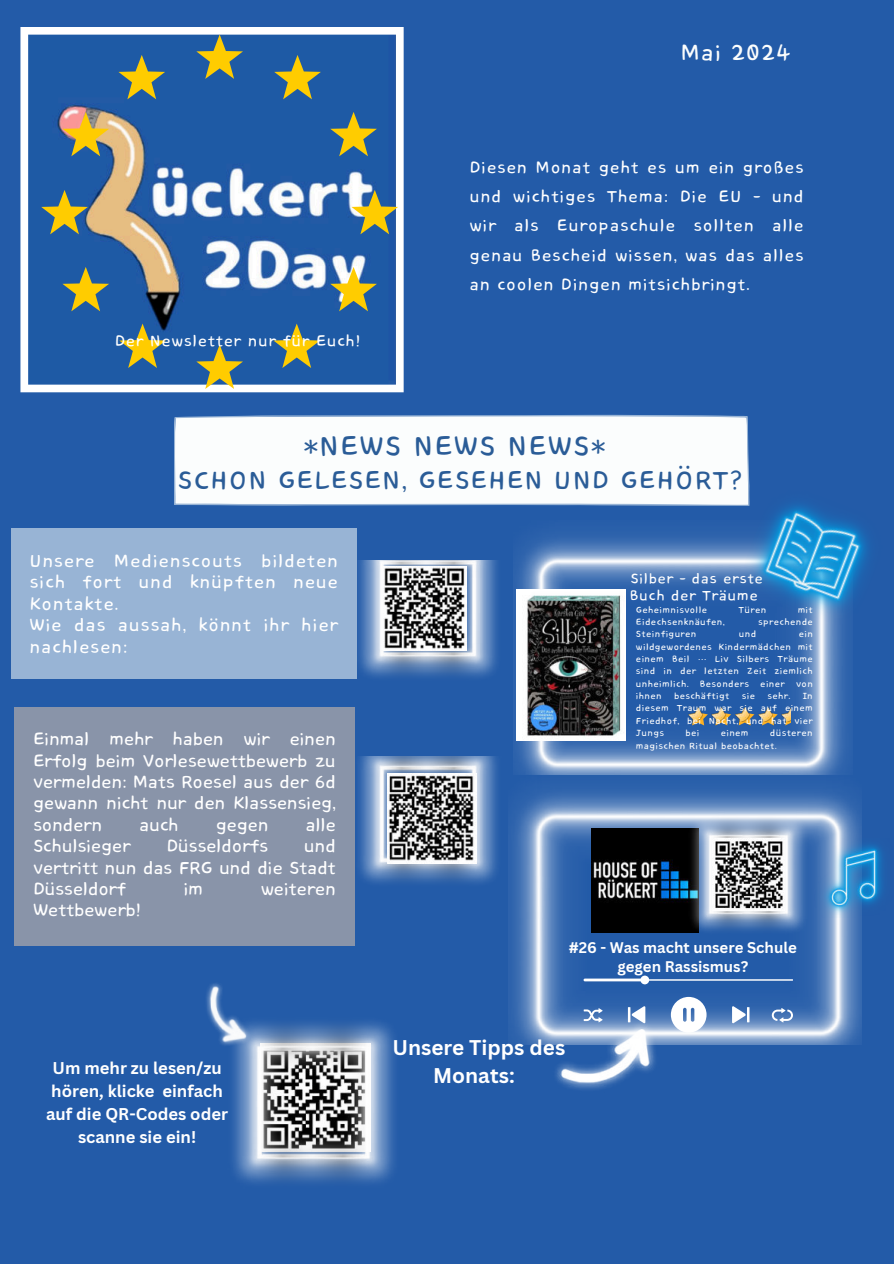
<style>
.page{position:relative;width:894px;height:1264px;background:#fff}
.page>*{position:absolute;margin:0;border:0;box-sizing:border-box;transform-origin:0 0}
.t1{font:35.55px "Core Bandi Face";color:#2a5c97}
.t2{font:32.55px "Core Bandi Face";color:#2a5c97}
.t3{font:28.65px "Core Bandi Face";color:#fbfdfd}
.t4{font:22.5px/21.3px "Core Bandi Face";letter-spacing:-.045em;color:#fff;text-align:justify}
.t5{font:22.5px/21.3px "Core Bandi Face";color:#fff}
.t6{font:21px/29.2px "Core Bandi Face";color:#fff;text-align:justify}
.t7{font:700 20.7px/28.2px "Canva Sans";color:#fff;text-align:center}
.t8{font:19.8px "Core Bandi Face";color:#fff}
.t9{font:18px/16.8px "Core Bandi Face";color:#fff}
.t10{font:700 16.5px/23px "Canva Sans";color:#fff;text-align:center}
.t11{font:700 15px/19.2px "Canva Sans";color:#fff;text-align:center}
.t12{font:11.4px/12.3px "Core Bandi Face";color:#fff;text-align:justify}
</style>
<div class="page">
<div style="left:0;top:0;width:893px;height:1263px;background:#235ba8"></div>
<div style="left:11px;top:528px;width:346px;height:151px;background:#98b4d5"></div>
<img style="left:359px;top:560px;width:138px;height:117px">
<div style="left:174px;top:415px;width:575px;height:91px;background:#fbfdfd"></div>
<img style="left:354px;top:756px;width:143px;height:131px">
<div style="left:14px;top:706px;width:340px;height:239px;background:#8994a9"></div>
<img style="left:511px;top:789px;width:350px;height:255px">
<img style="left:551px;top:1020px;width:108px;height:69px">
<img style="left:233px;top:1022px;width:161px;height:161px">
<svg style="left:20px;top:27px;width:383px;height:365px"></svg>
<svg style="left:583px;top:975px;width:209px;height:9px"></svg>
<svg style="left:631px;top:1005px;width:14px;height:18px"></svg>
<hr style="left:627px;top:1007px;width:3px;height:15px;background:#fff">
<svg style="left:731px;top:1005px;width:14px;height:18px"></svg>
<hr style="left:746px;top:1007px;width:3px;height:15px;background:#fff">
<svg style="left:670px;top:996px;width:36px;height:36px"></svg>
<svg style="left:771px;top:1007px;width:21px;height:15px"></svg>
<svg style="left:583px;top:1008px;width:19px;height:14px"></svg>
<img style="left:206px;top:983px;width:46px;height:64px">
<img style="left:813px;top:838px;width:69px;height:79px">
<img style="left:591px;top:829px;width:97px;height:103px">
<img style="left:688px;top:814px;width:120px;height:120px">
<img style="left:515px;top:535px;width:334px;height:240px">
<img style="left:732px;top:476px;width:136px;height:162px">
<svg style="left:688px;top:707px;width:102px;height:18px"></svg>
<img style="left:781px;top:707px;width:9px;height:14px">
<svg style="left:196px;top:34px;width:47px;height:45px"></svg>
<svg style="left:196px;top:344px;width:47px;height:45px"></svg>
<svg style="left:119px;top:323px;width:47px;height:45px"></svg>
<svg style="left:62px;top:267px;width:47px;height:44px"></svg>
<svg style="left:41px;top:190px;width:47px;height:44px"></svg>
<svg style="left:62px;top:112px;width:47px;height:44px"></svg>
<svg style="left:118px;top:55px;width:47px;height:44px"></svg>
<svg style="left:273px;top:323px;width:47px;height:45px"></svg>
<svg style="left:330px;top:267px;width:47px;height:44px"></svg>
<svg style="left:351px;top:190px;width:47px;height:44px"></svg>
<svg style="left:330px;top:112px;width:47px;height:44px"></svg>
<svg style="left:274px;top:55px;width:47px;height:44px"></svg>
<img style="left:383px;top:566px;width:83px;height:84px">
<img style="left:516px;top:589px;width:109px;height:151px">
<img style="left:387px;top:773px;width:89px;height:90px">
<img style="left:712px;top:838px;width:72px;height:72px">
<h3 class="t3" style="left:680px;top:39px;width:112px">Mai 2024</h3>
<h3 class="t8" style="left:115px;top:330px;width:248px">Der Newsletter nur für Euch!</h3>
<h3 class="t6" style="left:469px;top:153px;width:336px">Diesen Monat geht es um ein großes und wichtiges Thema: Die EU - und wir als Europaschule sollten alle genau Bescheid wissen, was das alles an coolen Dingen mitsichbringt.</h3>
<h1 class="t1" style="left:303px;top:428px;width:304px">*NEWS NEWS NEWS*</h1>
<h2 class="t2" style="left:177px;top:464px;width:567px">SCHON GELESEN, GESEHEN UND GEHÖRT?</h2>
<h3 class="t5" style="left:29px;top:551px;width:311px">Unsere Medienscouts bildeten sich fort und knüpften neue<br>Kontakte.<br>Wie das aussah, könnt ihr hier nachlesen:</h3>
<h3 class="t4" style="left:33px;top:729px;width:305px">Einmal mehr haben wir einen Erfolg beim Vorlesewettbewerb zu vermelden: Mats Roesel aus der 6d gewann nicht nur den Klassensieg, sondern</h3>
<h3 class="t4" style="left:139px;top:814px;width:42px">auch</h3>
<h3 class="t4" style="left:215px;top:814px;width:55px">gegen</h3>
<h3 class="t4" style="left:305px;top:814px;width:33px">alle</h3>
<h3 class="t4" style="left:33px;top:836px;width:100px">Schulsieger</h3>
<h3 class="t4" style="left:166px;top:836px;width:104px">Düsseldorfs</h3>
<h3 class="t4" style="left:33px;top:836px;width:305px;text-indent:271px">und vertritt nun das FRG und die Stadt Düsseldorf</h3>
<h3 class="t4" style="left:183px;top:879px;width:22px">im</h3>
<h3 class="t4" style="left:260px;top:879px;width:77px">weiteren</h3>
<h3 class="t4" style="left:33px;top:900px;width:110px">Wettbewerb!</h3>
<h3 class="t10" style="left:46px;top:1057px;width:183px">Um mehr zu lesen/zu hören, klicke einfach auf die QR-Codes oder scanne sie ein!</h3>
<h3 class="t9" style="left:629px;top:571px;width:135px">Silber - das erste<br>Buch der Träume</h3>
<p class="t12" style="left:635px;top:603px;width:73px">Geheimnisvolle</p>
<p class="t12" style="left:738px;top:603px;width:30px">Türen</p>
<p class="t12" style="left:797px;top:603px;width:17px">mit</p>
<p class="t12" style="left:635px;top:616px;width:91px">Eidechsenknäufen,</p>
<p class="t12" style="left:757px;top:616px;width:57px">sprechende</p>
<p class="t12" style="left:635px;top:628px;width:62px">Steinfiguren</p>
<p class="t12" style="left:738px;top:628px;width:19px">und</p>
<p class="t12" style="left:635px;top:628px;width:179px;text-indent:163px">ein wildgewordenes Kindermädchen mit einem Beil … Liv Silbers Träume sind in der letzten Zeit ziemlich unheimlich. Besonders einer von ihnen beschäftigt sie sehr. In diesem Traum war sie auf einem Friedhof, bei Nacht, und hat vier Jungs</p>
<p class="t12" style="left:635px;top:727px;width:179px;text-indent:134px">düsteren magischen Ritual beobachtet.</p>
<p class="t12" style="left:685px;top:727px;width:16px">bei</p>
<p class="t12" style="left:720px;top:727px;width:30px">einem</p>
<h3 class="t11" style="left:568px;top:937px;width:229px">#26 - Was macht unsere Schule gegen Rassismus?</h3>
<h3 class="t7" style="left:392px;top:1033px;width:174px">Unsere Tipps des<br>Monats:</h3>
</div>
